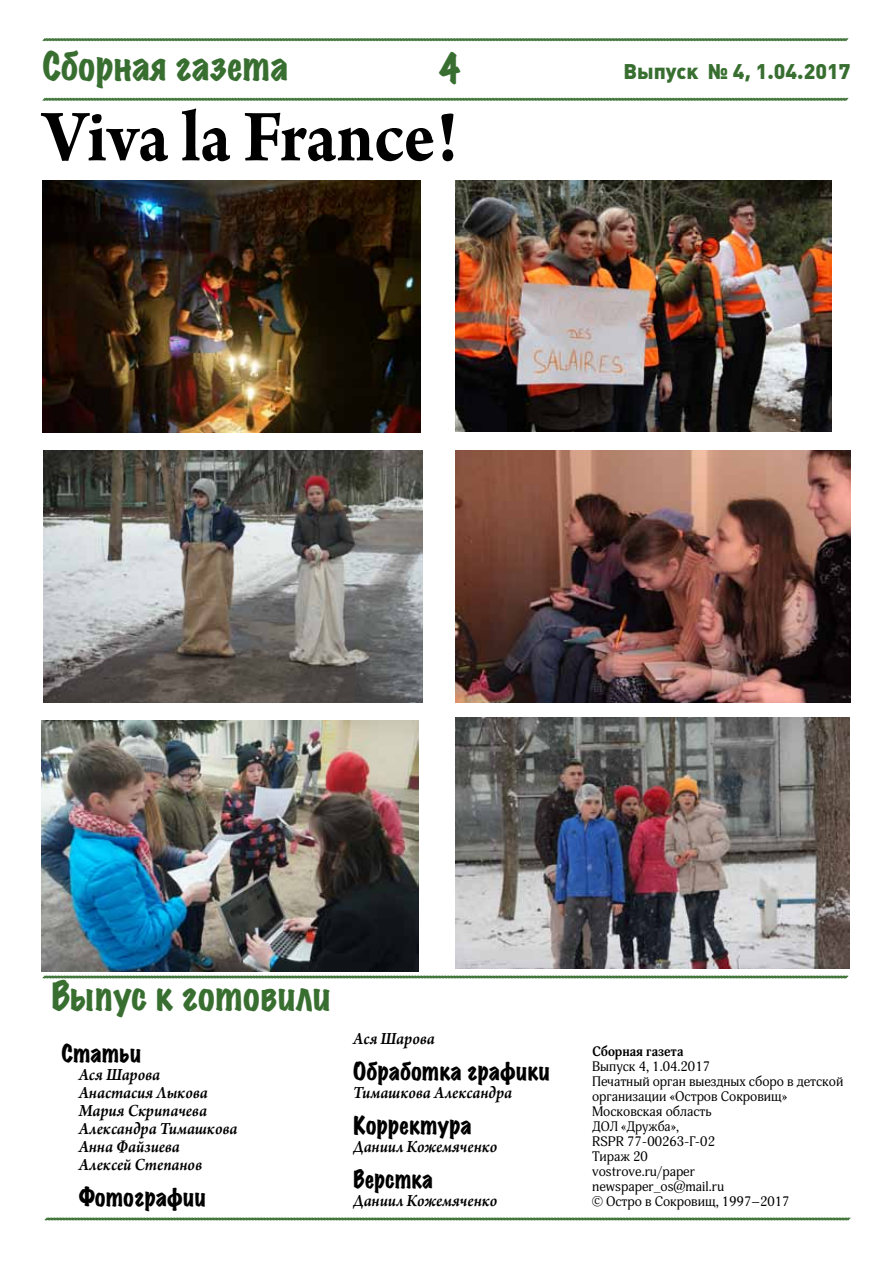
<style>
.page{position:relative;width:893px;height:1263px;background:#fff}
.page>*{position:absolute;margin:0;border:0;box-sizing:border-box;transform-origin:0 0}
.t1{font:700 78px "Arno Pro";letter-spacing:-.005em;color:#000;scale:.9 1}
.t2{font:expanded 35.85px "Marker Felt";color:#386f31;scale:.94 1}
.t3{font:expanded 35.85px "Marker Felt";color:#386f31;scale:.87 1}
.t4{font:expanded 22.5px "Marker Felt";color:#000;scale:.94 1}
.t5{font:expanded 22.5px "Marker Felt";color:#000;scale:.9 1}
.t6{font:900 21px "Plumb";color:#386f31}
.t7{font:italic 600 18px/18px "Arno Pro";letter-spacing:-.005em;color:#000;scale:.94 1}
.t8{font:13.5px/15px "Adonis";color:#000}
.t9{font:700 13.5px "Adonis";color:#000}
</style>
<div class="page">
<svg style="left:42px;top:38px;width:807px;height:4px;background:#84a680"></svg>
<svg style="left:42px;top:975px;width:807px;height:4px;background:#84a680"></svg>
<svg style="left:44px;top:1217px;width:807px;height:4px;background:#84a680"></svg>
<svg style="left:42px;top:97px;width:807px;height:4px;background:#84a680"></svg>
<img style="left:42px;top:720px;width:377px;height:252px">
<img style="left:455px;top:717px;width:395px;height:251px">
<img style="left:455px;top:450px;width:396px;height:252px">
<img style="left:43px;top:180px;width:378px;height:253px">
<img style="left:455px;top:181px;width:376px;height:251px">
<img style="left:44px;top:450px;width:378px;height:252px">
<h2 class="t2" style="left:43px;top:39px;width:263px">Сборная газета</h2>
<h2 class="t3" style="left:439px;top:42px;width:25px">4</h2>
<h1 class="t1" style="left:43px;top:92px;width:463px">Viva la France!</h1>
<h3 class="t6" style="left:623px;top:59px;width:228px">Выпуск № 4, 1.04.2017</h3>
<h2 class="t2" style="left:51px;top:969px;width:299px">Выпус к готовили</h2>
<h3 class="t4" style="left:62px;top:1037px;width:86px">Статьи</h3>
<h3 class="t7" style="left:79px;top:1066px;width:171px">Ася Шарова<br>Анастасия Лыкова<br>Мария Скрипачева<br>Александра Тимашкова<br>Анна Файзиева<br>Алексей Степанов</h3>
<h3 class="t4" style="left:79px;top:1181px;width:137px">Фотографии</h3>
<h3 class="t7" style="left:353px;top:1030px;width:88px">Ася Шарова</h3>
<h3 class="t4" style="left:353px;top:1055px;width:211px">Обработка графики</h3>
<h3 class="t7" style="left:353px;top:1084px;width:171px">Тимашкова Александра</h3>
<h3 class="t4" style="left:353px;top:1109px;width:128px">Корректура</h3>
<h3 class="t7" style="left:353px;top:1138px;width:155px">Даниил Кожемяченко</h3>
<h3 class="t5" style="left:353px;top:1163px;width:90px">Верстка</h3>
<h3 class="t7" style="left:353px;top:1192px;width:155px">Даниил Кожемяченко</h3>
<p class="t9" style="left:592px;top:1044px;width:93px">Сборная газета</p>
<p class="t8" style="left:592px;top:1059px;width:253px">Выпуск 4, 1.04.2017<br>Печатный орган выездных сборо в детской организации «Остров Сокровищ»<br>Московская область<br>ДОЛ «Дружба»,<br>RSPR 77-00263-Г-02<br>Тираж 20<br>vostrove.ru/paper<br>newspaper_os@mail.ru<br>© Остро в Сокровищ, 1997–2017</p>
</div>
